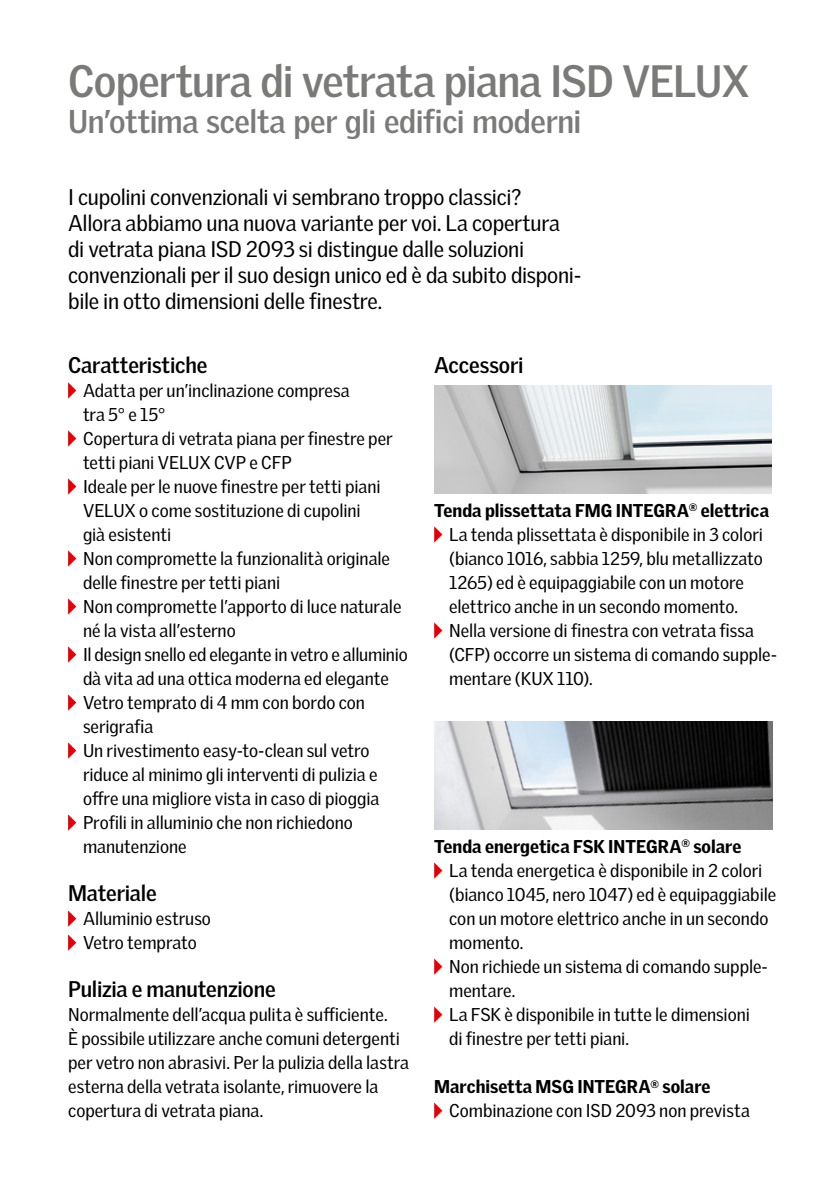
<style>
.page{position:relative;width:840px;height:1191px;background:#fff}
.page>*{position:absolute;margin:0;border:0;box-sizing:border-box;transform-origin:0 0}
.t1{font:700 44px "Velux Gothic";letter-spacing:-.02em;color:#7a7a79}
.t2{font:700 32px "Velux Gothic";letter-spacing:-.015em;color:#7a7a79}
.t3{font:22px/26px "Velux Gothic";letter-spacing:-.01em;color:#000}
.t4{font:700 22px "Velux Gothic";letter-spacing:-.01em;color:#000}
.t5{font:18px/24px "Velux Gothic";color:#000}
.s1{font-weight:900}
</style>
<div class="page">
<svg style="left:68px;top:382px;width:8px;height:16px"></svg>
<svg style="left:68px;top:430px;width:8px;height:16px"></svg>
<svg style="left:68px;top:478px;width:8px;height:16px"></svg>
<svg style="left:68px;top:550px;width:8px;height:16px"></svg>
<svg style="left:68px;top:598px;width:8px;height:16px"></svg>
<svg style="left:68px;top:646px;width:8px;height:16px"></svg>
<svg style="left:68px;top:694px;width:8px;height:16px"></svg>
<svg style="left:68px;top:742px;width:8px;height:16px"></svg>
<svg style="left:68px;top:814px;width:8px;height:16px"></svg>
<svg style="left:68px;top:910px;width:8px;height:16px"></svg>
<svg style="left:68px;top:934px;width:8px;height:16px"></svg>
<img style="left:434px;top:385px;width:337px;height:108px">
<svg style="left:434px;top:526px;width:8px;height:16px"></svg>
<svg style="left:434px;top:622px;width:8px;height:16px"></svg>
<img style="left:434px;top:721px;width:337px;height:108px">
<svg style="left:434px;top:862px;width:8px;height:16px"></svg>
<svg style="left:434px;top:958px;width:8px;height:16px"></svg>
<svg style="left:434px;top:1006px;width:8px;height:16px"></svg>
<svg style="left:434px;top:1102px;width:8px;height:16px"></svg>
<h1 class="t1" style="left:68px;top:53px;width:682px">Copertura di vetrata piana ISD VELUX</h1>
<h2 class="t2" style="left:68px;top:101px;width:514px">Un’ottima scelta per gli edifici moderni</h2>
<p class="t3" style="left:68px;top:184px;width:514px">I cupolini convenzionali vi sembrano troppo classici?<br>Allora abbiamo una nuova variante per voi. La copertura di vetrata piana ISD 2093 si distingue dalle soluzioni convenzionali per il suo design unico ed è da subito disponi&shy;bile in otto dimensioni delle finestre.</p>
<p class="t4" style="left:68px;top:351px;width:141px">Caratteristiche</p>
<p class="t5" style="left:83px;top:378px;width:326px">Adatta per un’inclinazione compresa<br>tra 5° e 15°<br>Copertura di vetrata piana per finestre per tetti piani VELUX CVP e CFP<br>Ideale per le nuove finestre per tetti piani VELUX o come sostituzione di cupolini<br>già esistenti<br>Non compromette la funzionalità originale delle finestre per tetti piani<br>Non compromette l’apporto di luce naturale né la vista all’esterno<br>Il design snello ed elegante in vetro e alluminio dà vita ad una ottica moderna ed elegante Vetro temprato di 4 mm con bordo con serigrafia<br>Un rivestimento easy-to-clean sul vetro riduce al minimo gli interventi di pulizia e offre una migliore vista in caso di pioggia Profili in alluminio che non richiedono manutenzione</p>
<p class="t4" style="left:68px;top:879px;width:90px">Materiale</p>
<p class="t5" style="left:83px;top:906px;width:129px">Alluminio estruso<br>Vetro temprato</p>
<p class="t4" style="left:68px;top:975px;width:209px">Pulizia e manutenzione</p>
<p class="t5" style="left:68px;top:1002px;width:342px">Normalmente dell’acqua pulita è sufficiente.<br>È possibile utilizzare anche comuni detergenti per vetro non abrasivi. Per la pulizia della lastra esterna della vetrata isolante, rimuovere la copertura di vetrata piana.</p>
<p class="t4" style="left:434px;top:351px;width:91px">Accessori</p>
<p class="t5" style="left:449px;top:498px;width:329px;text-indent:-15px"><span class="s1">Tenda plissettata FMG INTEGRA</span><sup>®</sup> <span class="s1">elettrica </span>La tenda plissettata è disponibile in 3 colori (bianco 1016, sabbia 1259, blu metallizzato 1265) ed è equipaggiabile con un motore elettrico anche in un secondo momento.<br>Nella versione di finestra con vetrata fissa (CFP) occorre un sistema di comando supple&shy;mentare (KUX 110).</p>
<p class="t5" style="left:449px;top:834px;width:328px;text-indent:-15px"><span class="s1">Tenda energetica FSK INTEGRA</span><sup>®</sup> <span class="s1">solare<br></span>La tenda energetica è disponibile in 2 colori (bianco 1045, nero 1047) ed è equipaggiabile con un motore elettrico anche in un secondo momento.<br>Non richiede un sistema di comando supple&shy;mentare.<br>La FSK è disponibile in tutte le dimensioni<br>di finestre per tetti piani.</p>
<p class="t5" style="left:449px;top:1074px;width:302px;text-indent:-15px"><span class="s1">Marchisetta MSG INTEGRA</span><sup>®</sup> <span class="s1">solare<br></span>Combinazione con ISD 2093 non prevista</p>
</div>
